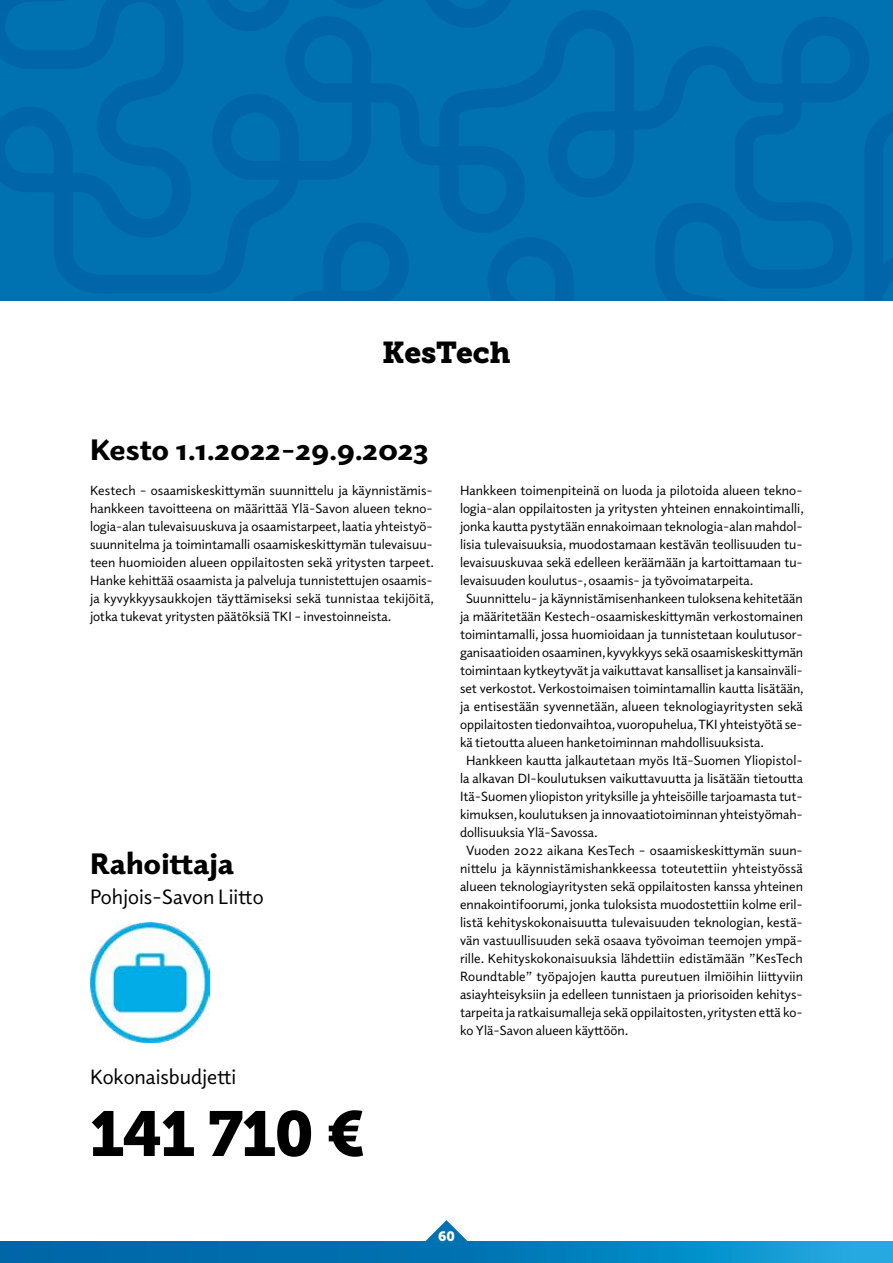
<style>
.page{position:relative;width:893px;height:1263px;background:#fff}
.page>*{position:absolute;margin:0;border:0;box-sizing:border-box;transform-origin:0 0}
.Infograafi_isot_luvu{font:63px "Museo Slab 900";letter-spacing:-.025em;color:#000}
.Infograafi_otsikko_h{font:900 30px "Elido";color:#000}
.Infograafi_yläotsikk{font:30px "Museo Slab 900";letter-spacing:-.005em;color:#000}
.Infograafi_leipäteks{font:21px "Elido";color:#000}
.Sisällön_Leipäteksti{font:13.5px/18px "Elido";color:#000;text-align:justify}
.Sisällön_leipis_ei_s{font:13.5px/18px "Elido";color:#000;text-align:justify}
.t1{font:13.5px "Museo Slab 900";color:#fff}
</style>
<div class="page">
<svg style="left:0;top:1241px;width:893px;height:22px;background:#057cb9"></svg>
<svg style="left:418px;top:1220px;width:57px;height:28px"></svg>
<svg style="left:1px;top:0;width:892px;height:218px;background:#006eae"></svg>
<svg style="left:1px;top:218px;width:892px;height:82px;background:#006eae"></svg>
<img style="left:90px;top:923px;width:120px;height:120px">
<h2 class="Infograafi_yläotsikk" style="left:382px;top:335px;width:130px">KesTech</h2>
<h3 class="Infograafi_otsikko_h" style="left:90px;top:430px;width:341px">Kesto 1.1.2022–29.9.2023</h3>
<p class="Sisällön_leipis_ei_s" style="left:90px;top:481px;width:346px">Kestech – osaamiskeskittymän suunnittelu ja käynnistämis&shy;hankkeen tavoitteena on määrittää Ylä-Savon alueen tekno&shy;logia-alan tulevaisuuskuva ja osaamistarpeet, laatia yhteistyö&shy;suunnitelma ja toimintamalli osaamiskeskittymän tulevaisuu&shy;teen huomioiden alueen oppilaitosten sekä yritysten tarpeet.<br>Hanke kehittää osaamista ja palveluja tunnistettujen osaamis&shy;ja kyvykkyysaukkojen täyttämiseksi sekä tunnistaa tekijöitä, jotka tukevat yritysten päätöksiä TKI – investoinneista.</p>
<h3 class="Infograafi_otsikko_h" style="left:90px;top:843px;width:146px">Rahoittaja</h3>
<p class="Infograafi_leipäteks" style="left:90px;top:883px;width:175px">Pohjois-Savon Liitto</p>
<p class="Infograafi_leipäteks" style="left:90px;top:1062px;width:148px">Kokonaisbudjetti</p>
<p class="Infograafi_isot_luvu" style="left:90px;top:1097px;width:276px">141 710 €</p>
<p class="Sisällön_leipis_ei_s" style="left:460px;top:481px;width:345px">Hankkeen toimenpiteinä on luoda ja pilotoida alueen tekno&shy;logia-alan oppilaitosten ja yritysten yhteinen ennakointimalli, jonka kautta pystytään ennakoimaan teknologia-alan mahdol&shy;lisia tulevaisuuksia, muodostamaan kestävän teollisuuden tu&shy;levaisuuskuvaa sekä edelleen keräämään ja kartoittamaan tu&shy;levaisuuden koulutus-, osaamis- ja työvoimatarpeita.</p>
<p class="Sisällön_Leipäteksti" style="left:460px;top:589px;width:345px;text-indent:6px">Suunnittelu- ja käynnistämisenhankeen tuloksena kehitetään ja määritetään Kestech-osaamiskeskittymän verkostomainen toimintamalli, jossa huomioidaan ja tunnistetaan koulutusor&shy;ganisaatioiden osaaminen, kyvykkyys sekä osaamiskeskittymän toimintaan kytkeytyvät ja vaikuttavat kansalliset ja kansainväli&shy;set verkostot. Verkostoimaisen toimintamallin kautta lisätään, ja entisestään syvennetään, alueen teknologiayritysten sekä oppilaitosten tiedonvaihtoa, vuoropuhelua, TKI yhteistyötä se&shy;kä tietoutta alueen hanketoiminnan mahdollisuuksista.</p>
<p class="Sisällön_Leipäteksti" style="left:460px;top:751px;width:345px;text-indent:6px">Hankkeen kautta jalkautetaan myös Itä-Suomen Yliopistol&shy;la alkavan DI-koulutuksen vaikuttavuutta ja lisätään tietoutta Itä-Suomen yliopiston yrityksille ja yhteisöille tarjoamasta tut&shy;kimuksen, koulutuksen ja innovaatiotoiminnan yhteistyömah&shy;dollisuuksia Ylä-Savossa.</p>
<p class="Sisällön_Leipäteksti" style="left:460px;top:841px;width:345px;text-indent:6px">Vuoden 2022 aikana KesTech – osaamiskeskittymän suun&shy;nittelu ja käynnistämishankkeessa toteutettiin yhteistyössä alueen teknologiayritysten sekä oppilaitosten kanssa yhteinen ennakointifoorumi, jonka tuloksista muodostettiin kolme eril&shy;listä kehityskokonaisuutta tulevaisuuden teknologian, kestä&shy;vän vastuullisuuden sekä osaava työvoiman teemojen ympä&shy;rille. Kehityskokonaisuuksia lähdettiin edistämään ”KesTech Roundtable” työpajojen kautta pureutuen ilmiöihin liittyviin asiayhteisyksiin ja edelleen tunnistaen ja priorisoiden kehitys&shy;tarpeita ja ratkaisumalleja sekä oppilaitosten, yritysten että ko&shy;ko Ylä-Savon alueen käyttöön.</p>
<p class="t1" style="left:438px;top:1228px;width:18px">60</p>
</div>
